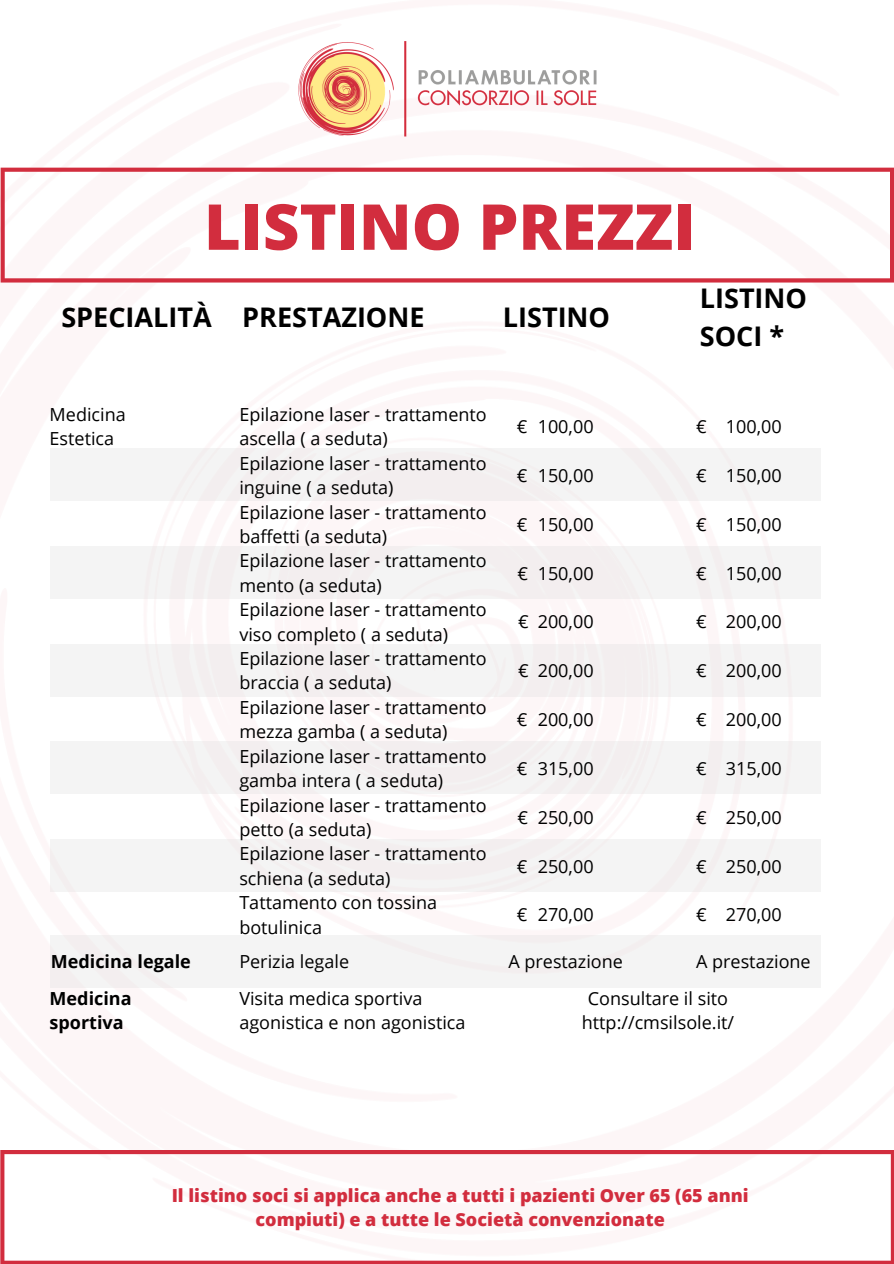
<style>
.page{position:relative;width:894px;height:1264px;background:#fff}
.page>*{position:absolute;margin:0;border:0;box-sizing:border-box;transform-origin:0 0}
.t1{font:800 63.3px "Open Sans";color:#d22d3e}
.t2{font:700 27px/37.2px "Open Sans";color:#000}
.t3{font:18px/24.5px "Open Sans";color:#000}
.t4{font:800 18px/24.9px "Open Sans";color:#d22d3e;text-align:center}
.t5{font:700 18px/24.5px "Open Sans";color:#000}
</style>
<div class="page">
<div style="left:50px;top:448px;width:770px;height:53px;background:#f4f4f4"></div>
<div style="left:50px;top:643px;width:770px;height:53px;background:#f4f4f4"></div>
<div style="left:50px;top:546px;width:770px;height:53px;background:#f4f4f4"></div>
<div style="left:50px;top:934px;width:770px;height:53px;background:#f4f4f4"></div>
<div style="left:50px;top:741px;width:770px;height:53px;background:#f4f4f4"></div>
<img style="left:285px;top:33px;width:324px;height:112px">
<svg style="left:1px;top:168px;width:892px;height:114px"></svg>
<svg style="left:0;top:1149px;width:893px;height:114px"></svg>
<div style="left:50px;top:839px;width:770px;height:52px;background:#f4f4f4"></div>
<h1 class="t1" style="left:204px;top:182px;width:492px">LISTINO PREZZI</h1>
<h2 class="t2" style="left:61px;top:298px;width:364px">SPECIALITÀ PRESTAZIONE</h2>
<h2 class="t2" style="left:503px;top:298px;width:109px">LISTINO</h2>
<h2 class="t2" style="left:699px;top:279px;width:109px">LISTINO<br>SOCI *</h2>
<p class="t3" style="left:50px;top:401px;width:78px">Medicina<br>Estetica</p>
<p class="t3" style="left:239px;top:401px;width:249px">Epilazione laser - trattamento ascella ( a seduta)</p>
<p class="t3" style="left:239px;top:450px;width:249px">Epilazione laser - trattamento inguine ( a seduta)</p>
<p class="t3" style="left:239px;top:499px;width:249px">Epilazione laser - trattamento baffetti (a seduta)</p>
<p class="t3" style="left:239px;top:548px;width:249px">Epilazione laser - trattamento mento (a seduta)</p>
<p class="t3" style="left:239px;top:597px;width:249px">Epilazione laser - trattamento viso completo ( a seduta)</p>
<p class="t3" style="left:239px;top:645px;width:249px">Epilazione laser - trattamento braccia ( a seduta)</p>
<p class="t3" style="left:239px;top:694px;width:249px">Epilazione laser - trattamento mezza gamba ( a seduta)</p>
<p class="t3" style="left:239px;top:743px;width:249px">Epilazione laser - trattamento gamba intera ( a seduta)</p>
<p class="t3" style="left:239px;top:792px;width:249px">Epilazione laser - trattamento petto (a seduta)</p>
<p class="t3" style="left:239px;top:841px;width:249px">Epilazione laser - trattamento schiena (a seduta)</p>
<p class="t3" style="left:239px;top:889px;width:199px">Tattamento con tossina botulinica</p>
<p class="t3" style="left:517px;top:414px;width:12px">€</p>
<p class="t3" style="left:517px;top:462px;width:12px">€</p>
<p class="t3" style="left:537px;top:414px;width:57px">100,00</p>
<p class="t3" style="left:725px;top:414px;width:57px">100,00</p>
<p class="t3" style="left:696px;top:414px;width:12px">€</p>
<p class="t3" style="left:696px;top:462px;width:12px">€</p>
<p class="t3" style="left:537px;top:462px;width:57px">150,00</p>
<p class="t3" style="left:725px;top:462px;width:57px">150,00</p>
<p class="t3" style="left:537px;top:511px;width:57px">150,00</p>
<p class="t3" style="left:725px;top:511px;width:57px">150,00</p>
<p class="t3" style="left:517px;top:511px;width:12px">€</p>
<p class="t3" style="left:696px;top:511px;width:12px">€</p>
<p class="t3" style="left:537px;top:560px;width:57px">150,00</p>
<p class="t3" style="left:725px;top:560px;width:57px">150,00</p>
<p class="t3" style="left:517px;top:560px;width:12px">€</p>
<p class="t3" style="left:696px;top:560px;width:12px">€</p>
<p class="t3" style="left:537px;top:609px;width:57px">200,00</p>
<p class="t3" style="left:725px;top:609px;width:57px">200,00</p>
<p class="t3" style="left:518px;top:609px;width:12px">€</p>
<p class="t3" style="left:696px;top:609px;width:12px">€</p>
<p class="t3" style="left:518px;top:658px;width:12px">€</p>
<p class="t3" style="left:696px;top:658px;width:12px">€</p>
<p class="t3" style="left:537px;top:658px;width:57px">200,00</p>
<p class="t3" style="left:725px;top:658px;width:57px">200,00</p>
<p class="t3" style="left:537px;top:706px;width:57px">200,00</p>
<p class="t3" style="left:725px;top:706px;width:57px">200,00</p>
<p class="t3" style="left:517px;top:706px;width:12px">€</p>
<p class="t3" style="left:696px;top:706px;width:12px">€</p>
<p class="t3" style="left:537px;top:755px;width:57px">315,00</p>
<p class="t3" style="left:725px;top:755px;width:57px">315,00</p>
<p class="t3" style="left:517px;top:755px;width:12px">€</p>
<p class="t3" style="left:696px;top:755px;width:12px">€</p>
<p class="t3" style="left:517px;top:804px;width:12px">€</p>
<p class="t3" style="left:537px;top:804px;width:57px">250,00</p>
<p class="t3" style="left:725px;top:804px;width:57px">250,00</p>
<p class="t3" style="left:696px;top:804px;width:12px">€</p>
<p class="t3" style="left:517px;top:853px;width:12px">€</p>
<p class="t3" style="left:537px;top:853px;width:57px">250,00</p>
<p class="t3" style="left:696px;top:853px;width:87px">€ 250,00</p>
<p class="t3" style="left:517px;top:902px;width:12px">€</p>
<p class="t3" style="left:537px;top:902px;width:57px">270,00</p>
<p class="t3" style="left:725px;top:902px;width:57px">270,00</p>
<p class="t3" style="left:696px;top:902px;width:12px">€</p>
<p class="t5" style="left:51px;top:949px;width:141px">Medicina legale</p>
<p class="t3" style="left:239px;top:949px;width:111px">Perizia legale</p>
<p class="t3" style="left:508px;top:949px;width:116px">A prestazione</p>
<p class="t3" style="left:696px;top:949px;width:116px">A prestazione</p>
<p class="t5" style="left:50px;top:985px;width:83px">Medicina sportiva</p>
<p class="t3" style="left:239px;top:985px;width:228px">Visita medica sportiva agonistica e non agonistica</p>
<p class="t3" style="left:581px;top:985px;width:154px;text-align:center">Consultare il sito http://cmsilsole.it/</p>
<p class="t4" style="left:172px;top:1182px;width:578px">Il listino soci si applica anche a tutti i pazienti Over 65 (65 anni compiuti) e a tutte le Società convenzionate</p>
</div>
